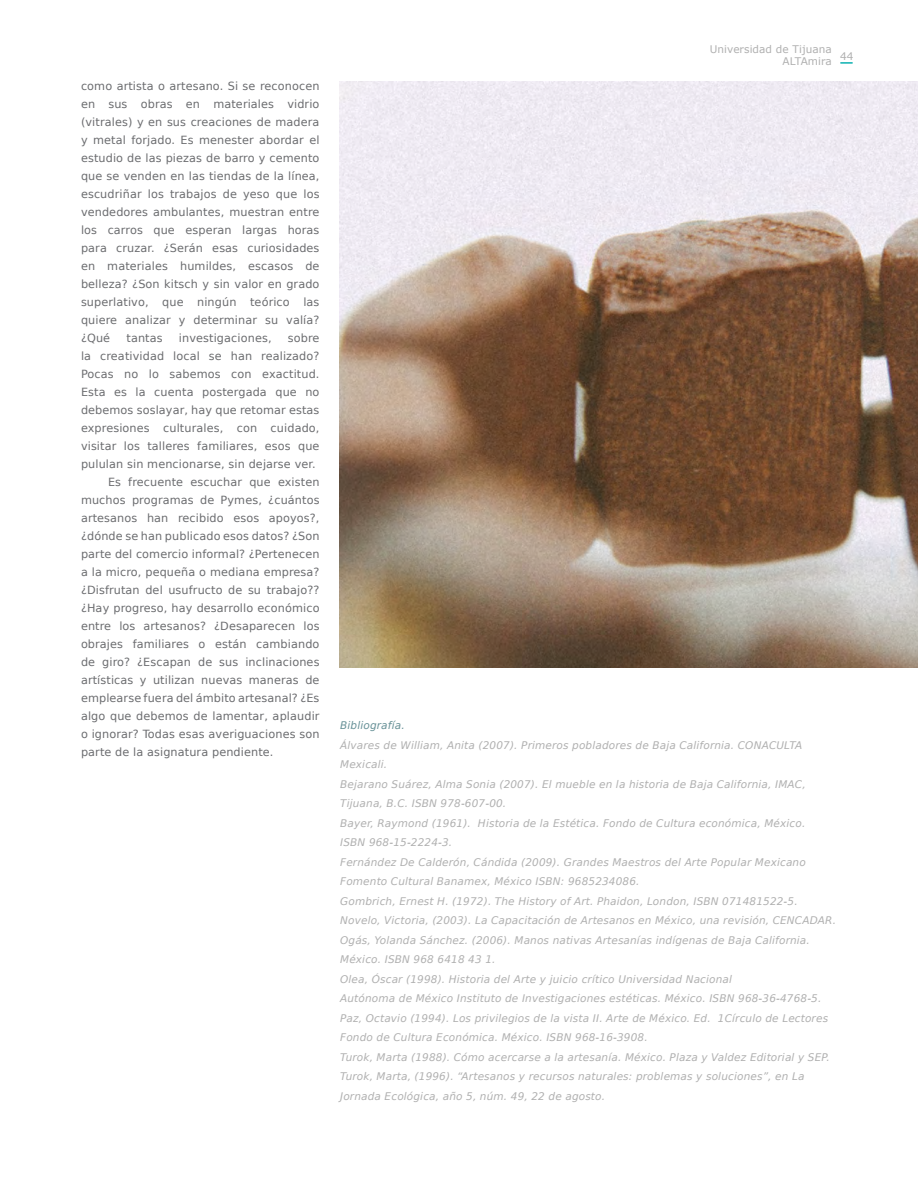
<style>
.page{position:relative;width:918px;height:1188px;background:#fff}
.page>*{position:absolute;margin:0;border:0;box-sizing:border-box;transform-origin:0 0}
.t1{font:11.25px/18px "Bitstream Vera Sans";letter-spacing:.01em;color:#6c6d70;text-align:justify}
.t2{font:italic 10.5px/19.5px "Bitstream Vera Sans";letter-spacing:.015em;color:#b0b0b0}
.t3{font:10.5px "Verdana";letter-spacing:.005em;color:#b0b0b0}
.t4{font:italic 10.5px "Bitstream Vera Sans";letter-spacing:.015em;color:#679197}
</style>
<div class="page">
<svg style="left:840px;top:62px;width:13px;height:2px"></svg>
<img style="left:340px;top:81px;width:578px;height:587px">
<p class="t1" style="left:81px;top:77px;width:240px">como artista o artesano. Si se reconocen en sus obras en materiales vidrio (vitrales) y en sus creaciones de madera y metal forjado. Es menester abordar el estudio de las piezas de barro y cemento que se venden en las tiendas de la línea, escudriñar los trabajos de yeso que los vendedores ambulantes, muestran entre los carros que esperan largas horas para cruzar. ¿Serán esas curiosidades en materiales humildes, escasos de belleza? ¿Son kitsch y sin valor en grado superlativo, que ningún teórico las quiere analizar y determinar su valía? ¿Qué</p>
<p class="t1" style="left:81px;top:329px;width:240px;text-indent:207px">sobre la creatividad local se han realizado?<br>Pocas no lo sabemos con exactitud.<br>Esta es la cuenta postergada que no debemos soslayar, hay que retomar estas expresiones culturales, con cuidado, visitar los talleres familiares, esos que pululan sin mencionarse, sin dejarse ver.</p>
<p class="t1" style="left:81px;top:473px;width:240px;text-indent:27px">Es frecuente escuchar que existen muchos programas de Pymes, ¿cuántos artesanos han recibido esos apoyos?, ¿dónde se han publicado esos datos? ¿Son parte del comercio informal? ¿Pertenecen a la micro, pequeña o mediana empresa? ¿Disfrutan del usufructo de su trabajo?? ¿Hay progreso, hay desarrollo económico entre los artesanos? ¿Desaparecen los obrajes familiares o están cambiando de giro? ¿Escapan de sus inclinaciones artísticas y utilizan nuevas maneras de emplearse fuera del ámbito artesanal? ¿Es algo que debemos de lamentar, aplaudir o ignorar? Todas esas averiguaciones son parte de la asignatura pendiente.</p>
<p class="t1" style="left:126px;top:329px;width:38px">tantas</p>
<p class="t1" style="left:179px;top:329px;width:94px">investigaciones,</p>
<p class="t3" style="left:710px;top:42px;width:123px">Universidad de Tijuana</p>
<p class="t3" style="left:783px;top:54px;width:51px">ALTAmira</p>
<p class="t3" style="left:840px;top:49px;width:15px">44</p>
<p class="t4" style="left:340px;top:720px;width:66px">Bibliografía.</p>
<p class="t2" style="left:340px;top:735px;width:464px">Álvares de William, Anita (2007). Primeros pobladores de Baja California. CONACULTA<br>Mexicali.</p>
<p class="t2" style="left:340px;top:774px;width:467px">Bejarano Suárez, Alma Sonia (2007). El mueble en la historia de Baja California, IMAC,<br>Tijuana, B.C. ISBN 978-607-00.</p>
<p class="t2" style="left:340px;top:813px;width:467px">Bayer, Raymond (1961). Historia de la Estética. Fondo de Cultura económica, México.<br>ISBN 968-15-2224-3.</p>
<p class="t2" style="left:340px;top:852px;width:467px">Fernández De Calderón, Cándida (2009). Grandes Maestros del Arte Popular Mexicano<br>Fomento Cultural Banamex, México ISBN: 9685234086.</p>
<p class="t2" style="left:340px;top:891px;width:459px">Gombrich, Ernest H. (1972). The History of Art. Phaidon, London, ISBN 071481522-5.</p>
<p class="t2" style="left:340px;top:911px;width:497px">Novelo, Victoria, (2003). La Capacitación de Artesanos en México, una revisión, CENCADAR.</p>
<p class="t2" style="left:340px;top:930px;width:471px">Ogás, Yolanda Sánchez. (2006). Manos nativas Artesanías indígenas de Baja California.<br>México. ISBN 968 6418 43 1.</p>
<p class="t2" style="left:340px;top:969px;width:393px">Olea, Óscar (1998). Historia del Arte y juicio crítico Universidad Nacional</p>
<p class="t2" style="left:340px;top:989px;width:483px">Autónoma de México Instituto de Investigaciones estéticas. México. ISBN 968-36-4768-5.</p>
<p class="t2" style="left:340px;top:1008px;width:489px">Paz, Octavio (1994). Los privilegios de la vista II. Arte de México. Ed. 1Círculo de Lectores<br>Fondo de Cultura Económica. México. ISBN 968-16-3908.</p>
<p class="t2" style="left:340px;top:1047px;width:491px">Turok, Marta (1988). Cómo acercarse a la artesanía. México. Plaza y Valdez Editorial y SEP.</p>
<p class="t2" style="left:340px;top:1067px;width:466px">Turok, Marta, (1996). “Artesanos y recursos naturales: problemas y soluciones”, en La<br>Jornada Ecológica, año 5, núm. 49, 22 de agosto.</p>
</div>
